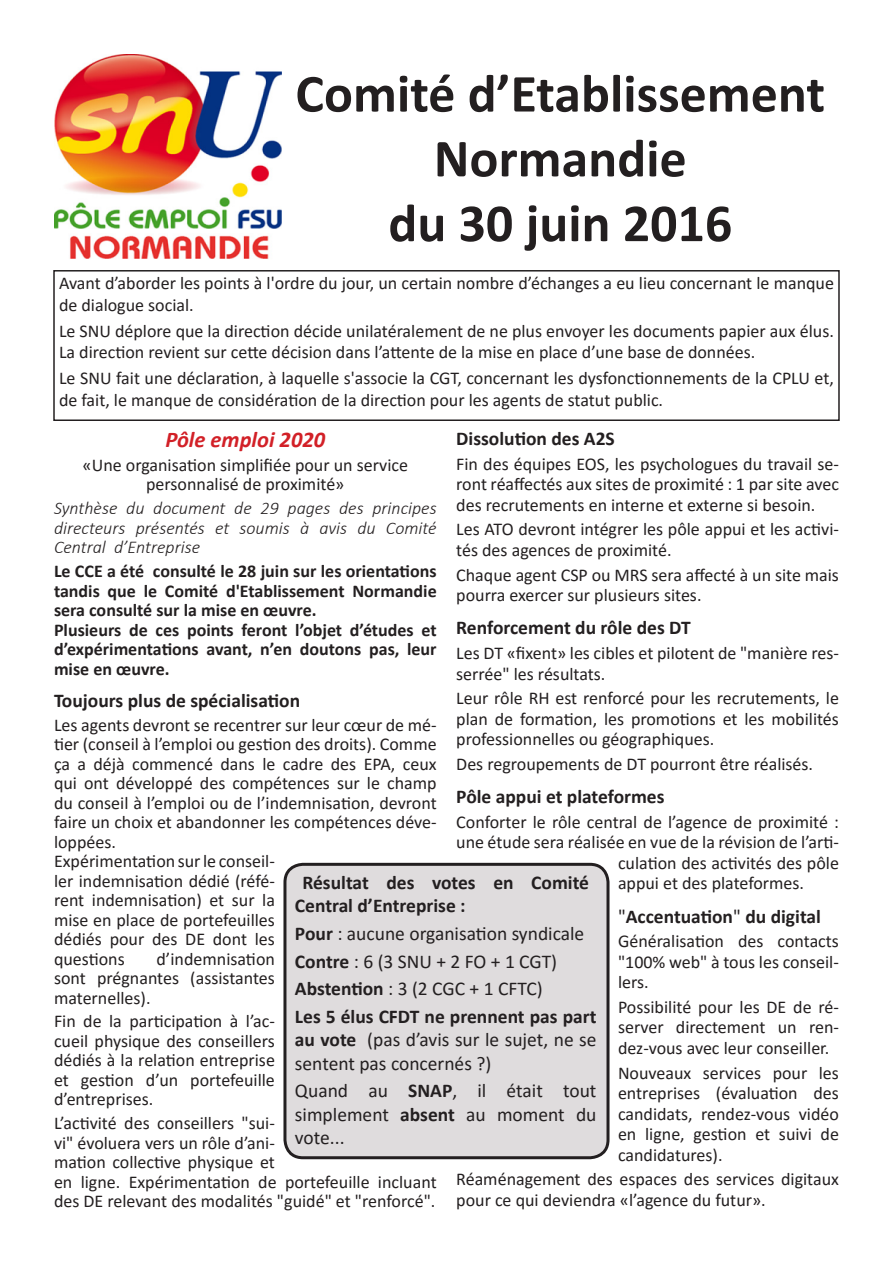
<style>
.page{position:relative;width:893px;height:1263px;background:#fff}
.page>*{position:absolute;margin:0;border:0;box-sizing:border-box;transform-origin:0 0}
.t1{font:700 54px "Calibri";color:#231f20}
.t2{font:italic 700 22.5px "Calibri";color:#d22027}
.t3{font:19.5px/23.4px "Calibri";color:#231f20;text-align:justify}
.t4{font:700 19.5px/23.4px "Calibri";color:#231f20}
.t5{font:18px/19.5px "Calibri";color:#231f20;text-align:justify}
.t6{font:700 18px/19.5px "Calibri";color:#231f20;text-align:justify}
.t7{font:italic 300 18px/19.5px "Calibri";color:#231f20;text-align:justify}
.s1{font-weight:400}
.s2{font-weight:700}
</style>
<div class="page">
<div style="left:53px;top:270px;width:787px;height:151px;border:2px solid #231f20"></div>
<img style="left:54px;top:54px;width:227px;height:205px">
<div style="left:285px;top:864px;width:323px;height:294px;background:#dfdcdd;border-radius:18px"></div>
<div style="left:283px;top:863px;width:326px;height:296px;border:3px solid #231f20;border-radius:18px"></div>
<p class="t1" style="left:295px;top:55px;width:531px">Comité d’Etablissement</p>
<p class="t1" style="left:434px;top:120px;width:254px">Normandie</p>
<p class="t1" style="left:388px;top:185px;width:345px">du 30 juin 2016</p>
<p class="t5" style="left:59px;top:272px;width:776px;line-height:21.6px">Avant d’aborder les points à l'ordre du jour, un certain nombre d’échanges a eu lieu concernant le manque de dialogue social.</p>
<p class="t5" style="left:59px;top:319px;width:776px;line-height:21.6px">Le SNU déplore que la direction décide unilatéralement de ne plus envoyer les documents papier aux élus.<br>La direction revient sur cette décision dans l’attente de la mise en place d’une base de données.</p>
<p class="t5" style="left:59px;top:367px;width:776px;line-height:21.6px">Le SNU fait une déclaration, à laquelle s'associe la CGT, concernant les dysfonctionnements de la CPLU et, de fait, le manque de considération de la direction pour les agents de statut public.</p>
<p class="t4" style="left:456px;top:426px;width:160px">Dissolution des A2S</p>
<p class="t5" style="left:456px;top:453px;width:384px;line-height:20.4px">Fin des équipes EOS, les psychologues du travail se&shy;ront réaffectés aux sites de proximité : 1 par site avec des recrutements en interne et externe si besoin.</p>
<p class="t5" style="left:456px;top:519px;width:384px;line-height:20.4px">Les ATO devront intégrer les pôle appui et les activi&shy;tés des agences de proximité.</p>
<p class="t5" style="left:456px;top:564px;width:384px;line-height:20.4px">Chaque agent CSP ou MRS sera affecté à un site mais pourra exercer sur plusieurs sites.</p>
<p class="t4" style="left:456px;top:615px;width:236px">Renforcement du rôle des DT</p>
<p class="t5" style="left:456px;top:642px;width:384px;line-height:20.4px">Les DT «fixent» les cibles et pilotent de "manière res&shy;serrée" les résultats.</p>
<p class="t5" style="left:456px;top:687px;width:384px;line-height:20.4px">Leur rôle RH est renforcé pour les recrutements, le plan de formation, les promotions et les mobilités professionnelles ou géographiques.</p>
<p class="t5" style="left:456px;top:754px;width:358px">Des regroupements de DT pourront être réalisés.</p>
<p class="t4" style="left:456px;top:784px;width:210px">Pôle appui et plateformes</p>
<p class="t5" style="left:456px;top:812px;width:384px">Conforter le rôle central de l’agence de proximité :</p>
<p class="t5" style="left:456px;top:832px;width:384px">une étude sera réalisée en vue de la révision de l’arti-</p>
<p class="t5" style="left:618px;top:853px;width:222px">culation des activités des pôle</p>
<p class="t5" style="left:618px;top:873px;width:188px">appui et des plateformes.</p>
<p class="t4" style="left:618px;top:904px;width:204px"><span class="s1">"</span>Accentuation<span class="s1">"</span> du digital</p>
<p class="t5" style="left:618px;top:930px;width:222px;line-height:20.5px">Généralisation des contacts "100% web" à tous les conseil&shy;lers.</p>
<p class="t5" style="left:618px;top:996px;width:222px;line-height:20.4px">Possibilité pour les DE de ré&shy;server directement un ren&shy;dez-vous avec leur conseiller.</p>
<p class="t5" style="left:618px;top:1062px;width:222px;line-height:20.4px">Nouveaux services pour les entreprises (évaluation des candidats, rendez-vous vidéo en ligne, gestion et suivi de candidatures).</p>
<p class="t5" style="left:456px;top:1168px;width:384px;line-height:20.5px">Réaménagement des espaces des services digitaux pour ce qui deviendra «l’agence du futur».</p>
<p class="t2" style="left:165px;top:424px;width:161px">Pôle emploi 2020</p>
<p class="t5" style="left:83px;top:455px;width:327px;text-align:center">«Une organisation simplifiée pour un service personnalisé de proximité»</p>
<p class="t7" style="left:54px;top:498px;width:384px">Synthèse du document de 29 pages des principes directeurs présentés et soumis à avis du Comité Central d’Entreprise</p>
<p class="t6" style="left:54px;top:561px;width:384px">Le CCE a été consulté le 28 juin sur les orientations tandis que le Comité d'Etablissement Normandie sera consulté sur la mise en œuvre.</p>
<p class="t6" style="left:54px;top:619px;width:384px">Plusieurs de ces points feront l’objet d’études et d’expérimentations avant, n’en doutons pas, leur mise en œuvre.</p>
<p class="t4" style="left:54px;top:688px;width:248px">Toujours plus de spécialisation</p>
<p class="t5" style="left:54px;top:714px;width:384px">Les agents devront se recentrer sur leur cœur de mé&shy;tier (conseil à l’emploi ou gestion des droits). Comme ça a déjà commencé dans le cadre des EPA, ceux qui ont développé des compétences sur le champ du conseil à l’emploi ou de l’indemnisation, devront faire un choix et abandonner les compétences déve&shy;loppées.</p>
<p class="t5" style="left:54px;top:851px;width:222px">Expérimentation sur le conseil&shy;ler indemnisation dédié (réfé&shy;rent indemnisation) et sur la mise en place de portefeuilles dédiés pour des DE dont les questions</p>
<p class="t4" style="left:295px;top:870px;width:296px;text-indent:8px">Résultat des votes en Comité<br>Central d’Entreprise :</p>
<p class="t3" style="left:295px;top:921px;width:291px"><span class="s2">Pour</span> : aucune organisation syndicale</p>
<p class="t3" style="left:295px;top:949px;width:264px"><span class="s2">Contre</span> : 6 (3 SNU + 2 FO + 1 CGT)</p>
<p class="t3" style="left:295px;top:976px;width:249px"><span class="s2">Abstention</span> : 3 (2 CGC + 1 CFTC)</p>
<p class="t3" style="left:295px;top:1004px;width:303px"><span class="s2">Les 5 élus CFDT ne prennent pas part au vote</span> (pas d’avis sur le sujet, ne se sentent pas concernés ?)</p>
<p class="t3" style="left:295px;top:1079px;width:303px">Quand au <span class="s2">SNAP</span>, il était tout simplement <span class="s2">absent</span> au moment du vote...</p>
<p class="t5" style="left:54px;top:948px;width:222px;text-indent:102px">d’indemnisation sont prégnantes (assistantes maternelles).</p>
<p class="t5" style="left:54px;top:1011px;width:222px">Fin de la participation à l’ac&shy;cueil physique des conseillers dédiés à la relation entreprise et gestion d’un portefeuille d’entreprises.</p>
<p class="t5" style="left:54px;top:1113px;width:384px;text-align:left">L’activité des conseillers "sui-<br>vi" évoluera vers un rôle d’ani-<br>mation collective physique et<br>en ligne. Expérimentation de portefeuille incluant des DE relevant des modalités "guidé" et "renforcé".</p>
</div>
